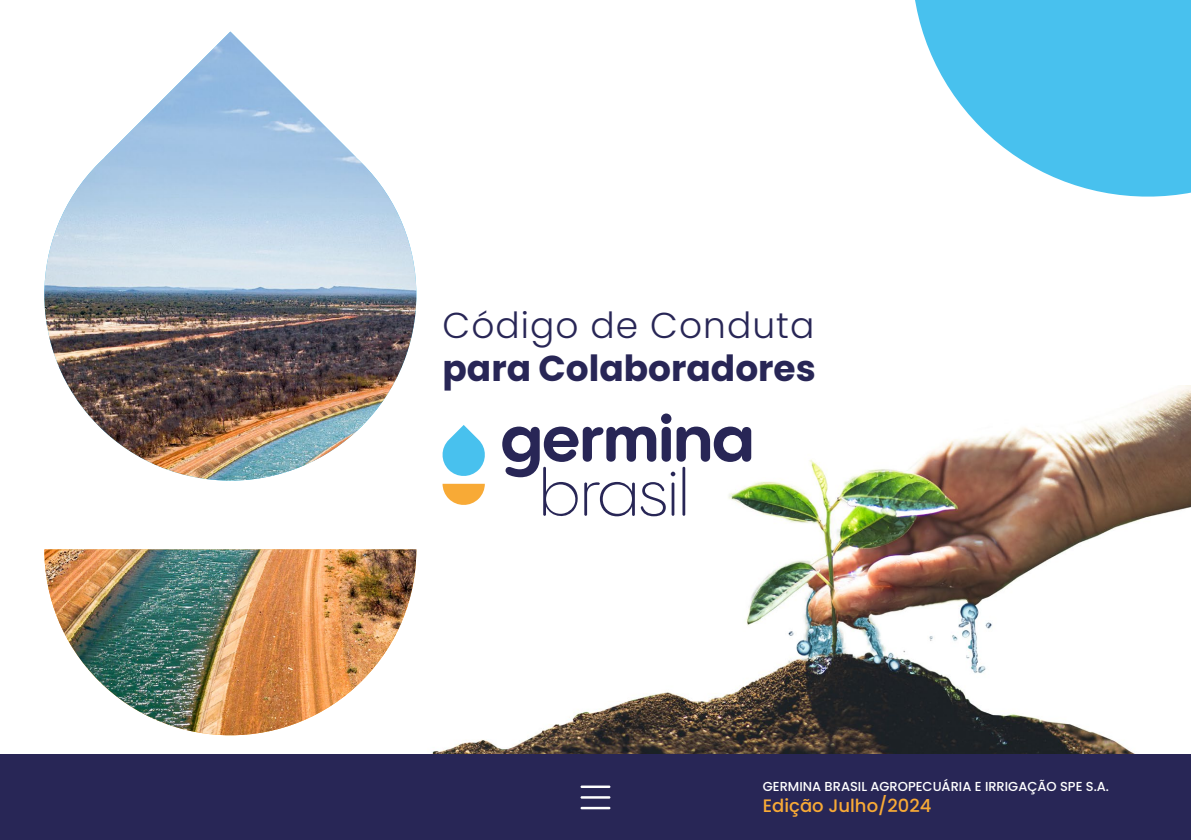
<style>
.page{position:relative;width:1191px;height:840px;background:#fff}
.page>*{position:absolute;margin:0;border:0;box-sizing:border-box;transform-origin:0 0}
.t1{font:700 36px "Poppins";color:#282656}
.t2{font:300 36px "Poppins";letter-spacing:.03em;color:#282656}
.t3{font:500 18px "Poppins";color:#f8aa36}
.t4{font:500 13px "Poppins";color:#fff}
</style>
<div class="page">
<img style="left:416px;top:385px;width:775px;height:369px">
<img style="left:44px;top:32px;width:390px;height:466px">
<img style="left:44px;top:549px;width:372px;height:187px">
<svg style="left:915px;top:0;width:276px;height:197px;fill:#48c1ee"></svg>
<div style="left:0;top:754px;width:1191px;height:85px;background:#282656"></div>
<hr style="left:580px;top:785px;width:30px;height:2px;background:#fff">
<hr style="left:580px;top:795px;width:30px;height:3px;background:#fff">
<hr style="left:580px;top:806px;width:30px;height:2px;background:#fff">
<svg style="left:440px;top:424px;width:47px;height:53px"></svg>
<svg style="left:442px;top:483px;width:43px;height:23px"></svg>
<svg style="left:502px;top:413px;width:249px;height:106px"></svg>
<h1 class="t2" style="left:442px;top:304px;width:373px">Código de Conduta</h1>
<h1 class="t1" style="left:442px;top:347px;width:375px">para Colaboradores</h1>
<p class="t4" style="left:763px;top:778px;width:348px">GERMINA BRASIL AGROPECUÁRIA E IRRIGAÇÃO SPE S.A.</p>
<h2 class="t3" style="left:763px;top:795px;width:170px">Edição Julho/2024</h2>
</div>
